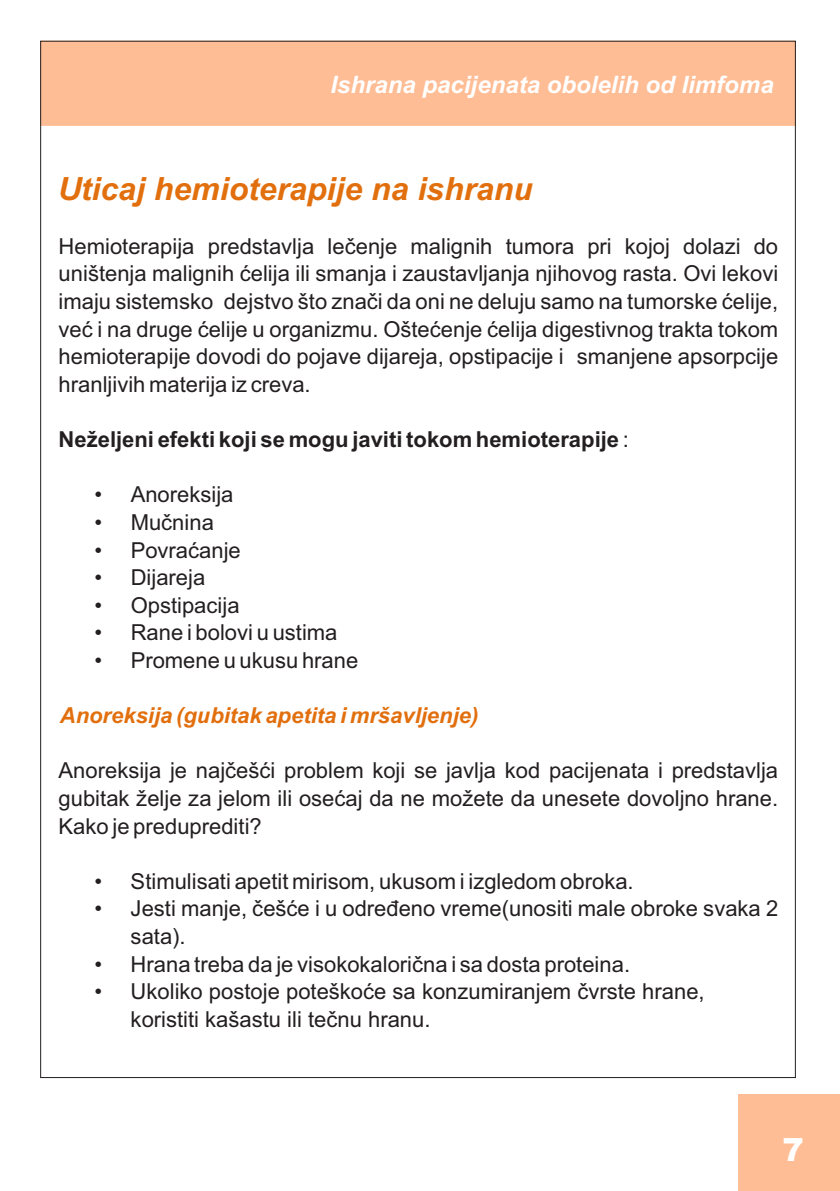
<style>
.page{position:relative;width:840px;height:1191px;background:#fff}
.page>*{position:absolute;margin:0;border:0;box-sizing:border-box;transform-origin:0 0}
.t1{font:italic 700 32px "Arial";color:#e26f0d}
.t2{font:900 32px "Arial";color:#fff}
.t3{font:italic 700 24px "Arial";color:#fff}
.t4{font:22px/27.6px "Arial";color:#231f20;text-align:justify}
.t5{font:700 22px "Arial";color:#231f20}
.t6{font:italic 700 22px "Arial";color:#e26f0d}
.s1{font-weight:400}
</style>
<div class="page">
<div style="left:738px;top:1094px;width:101px;height:97px;background:#ffbd95"></div>
<div style="left:40px;top:40px;width:756px;height:86px;background:#ffbd95"></div>
<p class="t3" style="left:330px;top:75px;width:444px">Ishrana pacijenata obolelih od limfoma</p>
<h1 class="t1" style="left:58px;top:177px;width:476px">Uticaj hemioterapije na ishranu</h1>
<p class="t4" style="left:59px;top:234px;width:720px">Hemioterapija predstavlja lečenje malignih tumora pri kojoj dolazi do uništenja malignih ćelija ili smanja i zaustavljanja njihovog rasta. Ovi lekovi imaju sistemsko dejstvo što znači da oni ne deluju samo na tumorske ćelije, već i na druge ćelije u organizmu. Oštećenje ćelija digestivnog trakta tokom hemioterapije dovodi do pojave dijareja, opstipacije i smanjene apsorpcije hranljivih materija iz creva.</p>
<p class="t5" style="left:59px;top:431px;width:571px">Neželjeni efekti koji se mogu javiti tokom hemioterapije <span class="s1">:</span></p>
<p class="t4" style="left:95px;top:483px;width:140px">• Anoreksija</p>
<p class="t4" style="left:95px;top:510px;width:121px">• Mučnina</p>
<p class="t4" style="left:95px;top:538px;width:148px">• Povraćanje</p>
<p class="t4" style="left:95px;top:565px;width:112px">• Dijareja</p>
<p class="t4" style="left:95px;top:593px;width:146px">• Opstipacija</p>
<p class="t4" style="left:95px;top:621px;width:244px">• Rane i bolovi u ustima</p>
<p class="t4" style="left:95px;top:648px;width:265px">• Promene u ukusu hrane</p>
<p class="t6" style="left:60px;top:707px;width:420px">Anoreksija (gubitak apetita i mršavljenje)</p>
<p class="t4" style="left:59px;top:759px;width:720px">Anoreksija je najčešći problem koji se javlja kod pacijenata i predstavlja gubitak želje za jelom ili osećaj da ne možete da unesete dovoljno hrane.<br>Kako je preduprediti?</p>
<p class="t4" style="left:95px;top:869px;width:540px">• Stimulisati apetit mirisom, ukusom i izgledom obroka.</p>
<p class="t4" style="left:131px;top:897px;width:648px;text-indent:-36px">• Jesti manje, češće i u određeno vreme(unositi male obroke svaka 2 sata).</p>
<p class="t4" style="left:95px;top:952px;width:536px">• Hrana treba da je visokokalorična i sa dosta proteina.</p>
<p class="t4" style="left:131px;top:979px;width:575px;text-indent:-36px">• Ukoliko postoje poteškoće sa konzumiranjem čvrste hrane, koristiti kašastu ili tečnu hranu.</p>
<h1 class="t2" style="left:767px;top:1131px;width:23px">7</h1>
<h1 class="t2" style="left:782px;top:1138px;width:23px">7</h1>
</div>
